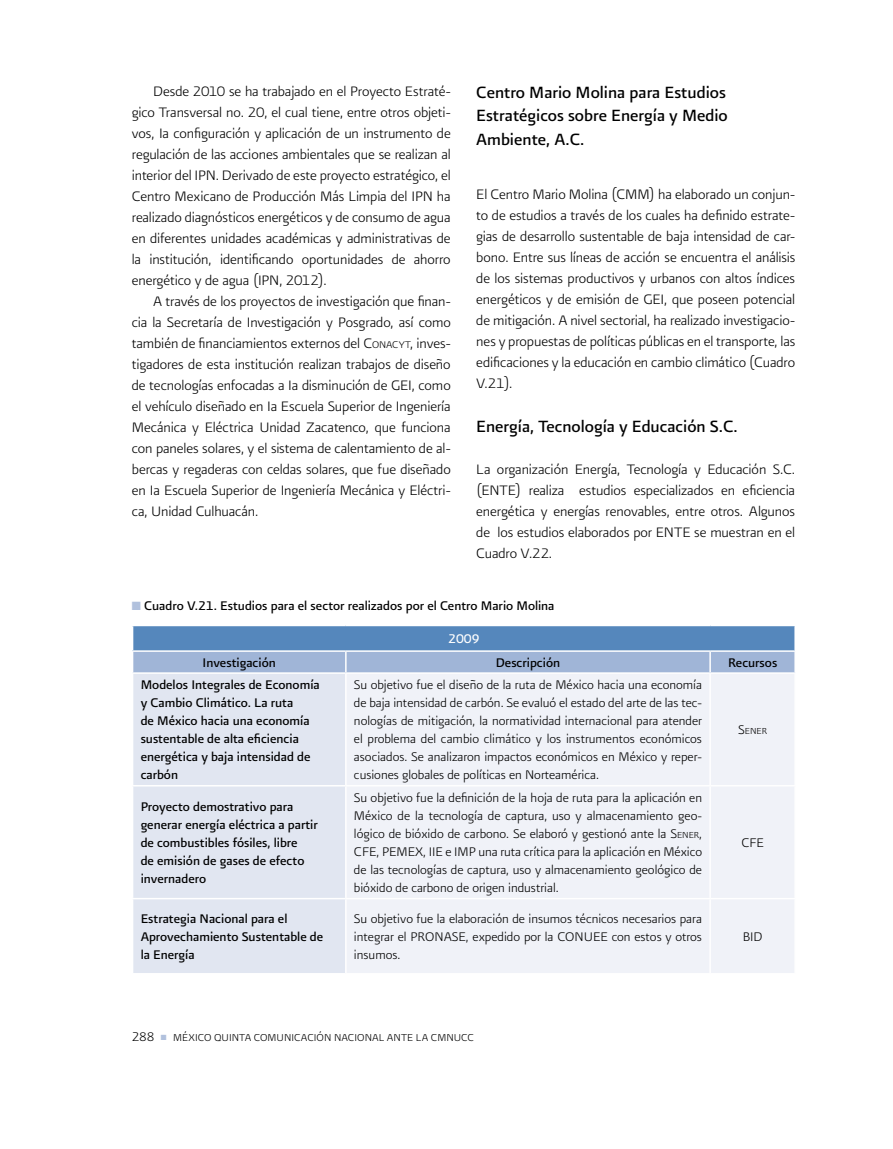
<style>
.page{position:relative;width:893px;height:1149px;background:#fff}
.page>*{position:absolute;margin:0;border:0;box-sizing:border-box;transform-origin:0 0}
.t1{font:19.5px/23.4px "Presidencia Base";color:#000;text-align:justify}
.t2{font:16.5px/21px "Presidencia Fina";letter-spacing:-.005em;color:#000;text-align:justify}
.t3{font:15px/18px "Presidencia Fina";color:#000;text-align:justify}
.t4{font:15px/18px "Presidencia Base";color:#000}
.t5{font:15px "Presidencia Base";color:#fff}
.t6{font:12px "Presidencia Fina";letter-spacing:.005em;color:#000}
.t7{font:10.5px "Presidencia Fina";color:#000}
.s1{font-size:11.55px}
.s2{font-style:inherit}
.s3{color:#b1c1dd}
.s4{font-size:15px}
.s5{font-size:10.5px}
</style>
<div class="page">
<div style="left:133px;top:674px;width:212px;height:298px;background:#e1e6f1"></div>
<div style="left:347px;top:674px;width:447px;height:298px;background:#f0f2f8"></div>
<hr style="left:132px;top:784px;width:214px;height:2px;background:#fff">
<hr style="left:346px;top:784px;width:364px;height:2px;background:#fff">
<hr style="left:710px;top:784px;width:86px;height:2px;background:#fff">
<hr style="left:132px;top:897px;width:214px;height:2px;background:#fff">
<hr style="left:346px;top:897px;width:364px;height:2px;background:#fff">
<hr style="left:710px;top:897px;width:86px;height:2px;background:#fff">
<svg style="left:132px;top:626px;width:663px;height:47px;background:#7da0ca"></svg>
<hr style="left:346px;top:650px;width:364px;height:1px;background:#fff">
<hr style="left:345px;top:651px;width:2px;height:21px;background:#fff">
<hr style="left:710px;top:650px;width:86px;height:1px;background:#fff">
<hr style="left:709px;top:651px;width:2px;height:21px;background:#fff">
<hr style="left:794px;top:651px;width:2px;height:21px;background:#fff">
<hr style="left:709px;top:673px;width:2px;height:111px;background:#fff">
<hr style="left:709px;top:786px;width:2px;height:111px;background:#fff">
<hr style="left:709px;top:899px;width:2px;height:73px;background:#fff">
<p class="t2" style="left:132px;top:80px;width:320px;text-indent:21px">Desde 2010 se ha trabajado en el Proyecto Estraté&shy;gico Transversal no. 20, el cual tiene, entre otros objeti&shy;vos, Ia configuración y aplicación de un instrumento de regulación de las acciones ambientales que se realizan al interior del I PN. Derivado de este proyecto estratégico, el Centro Mexicano de Producción Más Limpia del I PN ha realizado diagnósticos energéticos y de consumo de agua en diferentes unidades académicas y administrativas de la institución, identificando oportunidades de ahorro energético y de agua (I PN, 2012).</p>
<p class="t2" style="left:132px;top:290px;width:320px;text-indent:21px">A través de los proyectos de investigación que finan&shy;cia la Secretaría de I nvestigación y Posgrado, así como también de financiamientos externos del C<span class="s1">onacyt</span><span class="s2">,</span> inves&shy;tigadores de esta institución realizan trabajos de diseño de tecnologías enfocadas a Ia disminución de GEI , como el vehículo diseñado en Ia Escuela Superior de I ngeniería Mecánica y Eléctrica Unidad Zacatenco, que funciona con paneles solares, y el sistema de calentamiento de al&shy;bercas y regaderas con celdas solares, que fue diseñado en Ia Escuela Superior de I ngeniería Mecánica y Eléctri&shy;ca, Unidad Culhuacán.</p>
<p class="t1" style="left:476px;top:80px;width:253px">Centro Mario Molina para Estudios Estratégicos sobre Energía y Medio Ambiente, A.C.</p>
<p class="t2" style="left:476px;top:183px;width:148px">El Centro Mario Molina (CMM</p>
<p class="t2" style="left:476px;top:183px;width:320px;text-indent:172px">) ha elaborado un conjun&shy;to de estudios a través de los cuales ha definido estrate&shy;gias de desarrollo sustentable de baja intensidad de car&shy;bono. Entre sus líneas de acción se encuentra el análisis de los sistemas productivos y urbanos con altos índices energéticos y de emisión de GEI , que poseen potencial de mitigación. A nivel sectorial, ha realizado investigacio&shy;nes y propuestas de políticas públicas en el transporte, las edificaciones y la educación en cambio climático (Cuadro V.21).</p>
<p class="t1" style="left:476px;top:414px;width:263px">Energía, Tecnología y Educación S.C.</p>
<p class="t2" style="left:476px;top:458px;width:320px">La organización Energía, Tecnología y Educación S.C. (ENTE) realiza estudios especializados en eficiencia energética y energías renovables, entre otros. Algunos de los estudios elaborados por ENTE se muestran en el Cuadro V.22.</p>
<p class="t4" style="left:132px;top:596px;width:424px"><span class="s3">■</span> Cuadro V.21. Estudios para el sector realizados por el Centro Mario Molina</p>
<p class="t5" style="left:448px;top:630px;width:33px">2009</p>
<p class="t4" style="left:203px;top:653px;width:75px">Investigación</p>
<p class="t4" style="left:496px;top:653px;width:66px">Descripción</p>
<p class="t4" style="left:728px;top:653px;width:51px">Recursos</p>
<p class="t4" style="left:141px;top:675px;width:181px">Modelos Integrales de Economía y Cambio Climático. La ruta<br>de México hacia una economía sustentable de alta eficiencia energética y baja intensidad de carbón</p>
<p class="t3" style="left:354px;top:675px;width:350px">Su objetivo fue el diseño de la ruta de México hacia una economía de baja intensidad de carbón. Se evaluó el estado del arte de las tec&shy;nologías de mitigación, la normatividad internacional para atender el problema del cambio climático y los instrumentos económicos asociados. Se analizaron impactos económicos en México y reper&shy;cusiones globales de políticas en Norteamérica.</p>
<p class="t7" style="left:738px;top:725px;width:30px"><span class="s4">S</span>ener</p>
<p class="t4" style="left:141px;top:797px;width:179px">Proyecto demostrativo para generar energía eléctrica a partir de combustibles fósiles, libre<br>de emisión de gases de efecto invernadero</p>
<p class="t3" style="left:354px;top:788px;width:350px">Su objetivo fue la definición de la hoja de ruta para la aplicación en México de la tecnología de captura, uso y almacenamiento geo&shy;lógico de bióxido de carbono. Se elaboró y gestionó ante la S<span class="s5">ener</span>, CFE, PEMEX</p>
<p class="t3" style="left:354px;top:842px;width:350px;text-indent:69px">, IIE e IM P una ruta crítica para la aplicación en México de las tecnologías de captura, uso y almacenamiento geológico de bióxido de carbono de origen industrial.</p>
<p class="t4" style="left:141px;top:909px;width:184px">Estrategia Nacional para el<br>Aprovechamiento Sustentable de la Energía</p>
<p class="t3" style="left:354px;top:909px;width:350px">Su objetivo fue la elaboración de insumos técnicos necesarios para integrar el PRO NASE, expedido por la CO NUEE con estos y otros insumos.</p>
<p class="t6" style="left:132px;top:1030px;width:214px"><span class="s4">288</span> <span class="s3">■</span> México Qu inta Comun icación NACIO</p>
<p class="t6" style="left:365px;top:1030px;width:104px">NAL ANTE LA CM NUCC</p>
<p class="t3" style="left:741px;top:833px;width:22px">CFE</p>
<p class="t3" style="left:743px;top:927px;width:21px">BI D</p>
</div>
